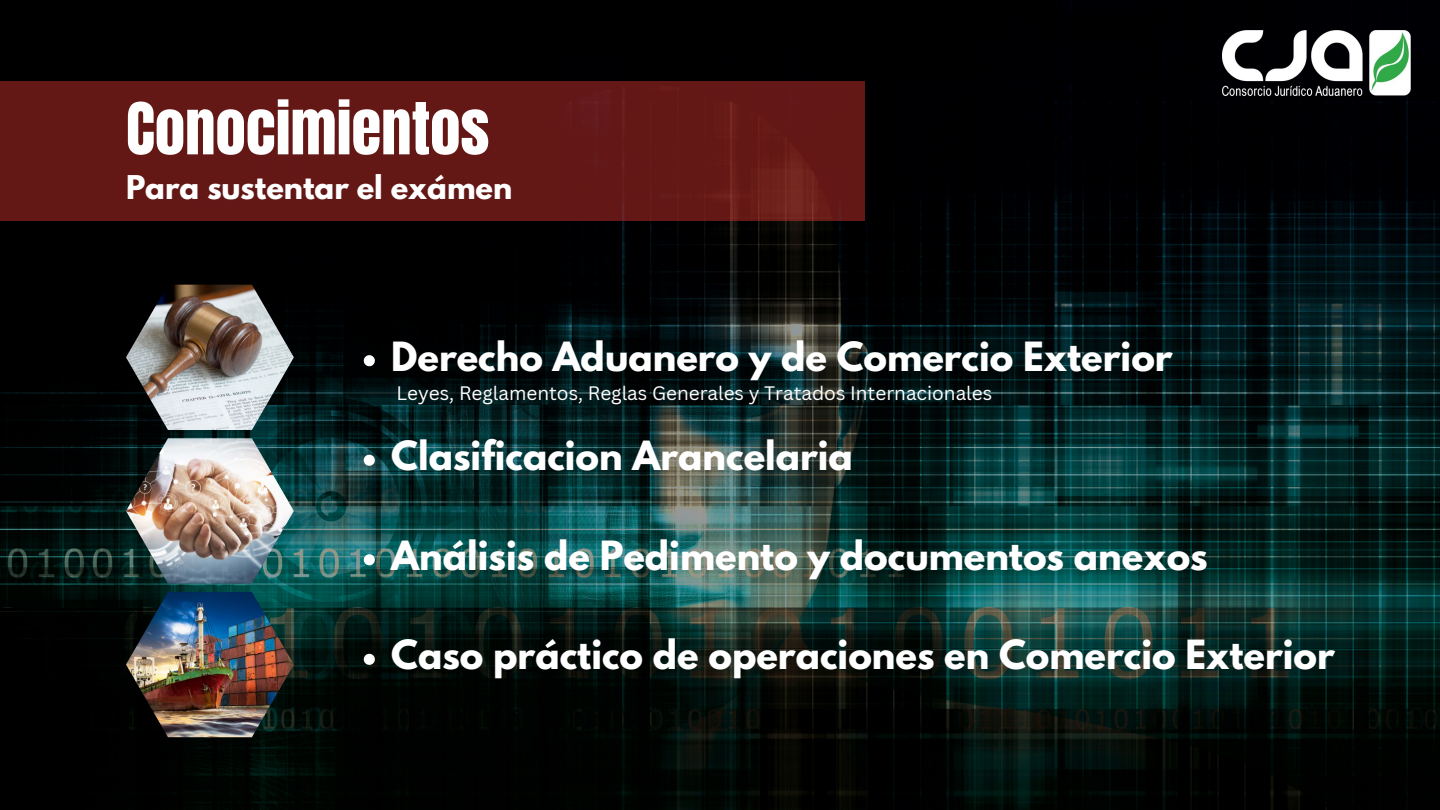
<style>
.page{position:relative;width:1440px;height:810px;background:#fff}
.page>*{position:absolute;margin:0;border:0;box-sizing:border-box;transform-origin:0 0}
.t1{font:60.9px "Anton";color:#fff}
.t2{font:700 35.7px "League Spartan";color:#fff}
.t3{font:700 29px "League Spartan";color:#fff}
.t4{font:19px "Canva Sans";color:#fff}
</style>
<div class="page">
<img style="left:0;top:0;width:1440px;height:810px">
<div style="left:0;top:81px;width:865px;height:139px;background:#631815"></div>
<img style="left:126px;top:285px;width:168px;height:145px">
<img style="left:126px;top:438px;width:168px;height:146px">
<img style="left:126px;top:592px;width:168px;height:145px">
<img style="left:1223px;top:31px;width:187px;height:65px">
<svg style="left:364px;top:355px;width:11px;height:11px"></svg>
<svg style="left:364px;top:455px;width:11px;height:11px"></svg>
<svg style="left:364px;top:554px;width:11px;height:11px"></svg>
<svg style="left:364px;top:654px;width:11px;height:11px"></svg>
<p class="t1" style="left:126px;top:85px;width:365px">CONOCIMIENTOS</p>
<p class="t3" style="left:126px;top:173px;width:388px">Para sustentar el exámen</p>
<p class="t2" style="left:391px;top:339px;width:783px">Derecho Aduanero y de Comercio Exterior</p>
<p class="t4" style="left:397px;top:380px;width:597px">Leyes, Reglamentos, Reglas Generales y Tratados Internacionales</p>
<p class="t2" style="left:391px;top:438px;width:463px">Clasificacion Arancelaria</p>
<p class="t2" style="left:391px;top:538px;width:818px">Análisis de Pedimento y documentos anexos</p>
<p class="t2" style="left:391px;top:637px;width:945px">Caso práctico de operaciones en Comercio Exterior</p>
</div>
